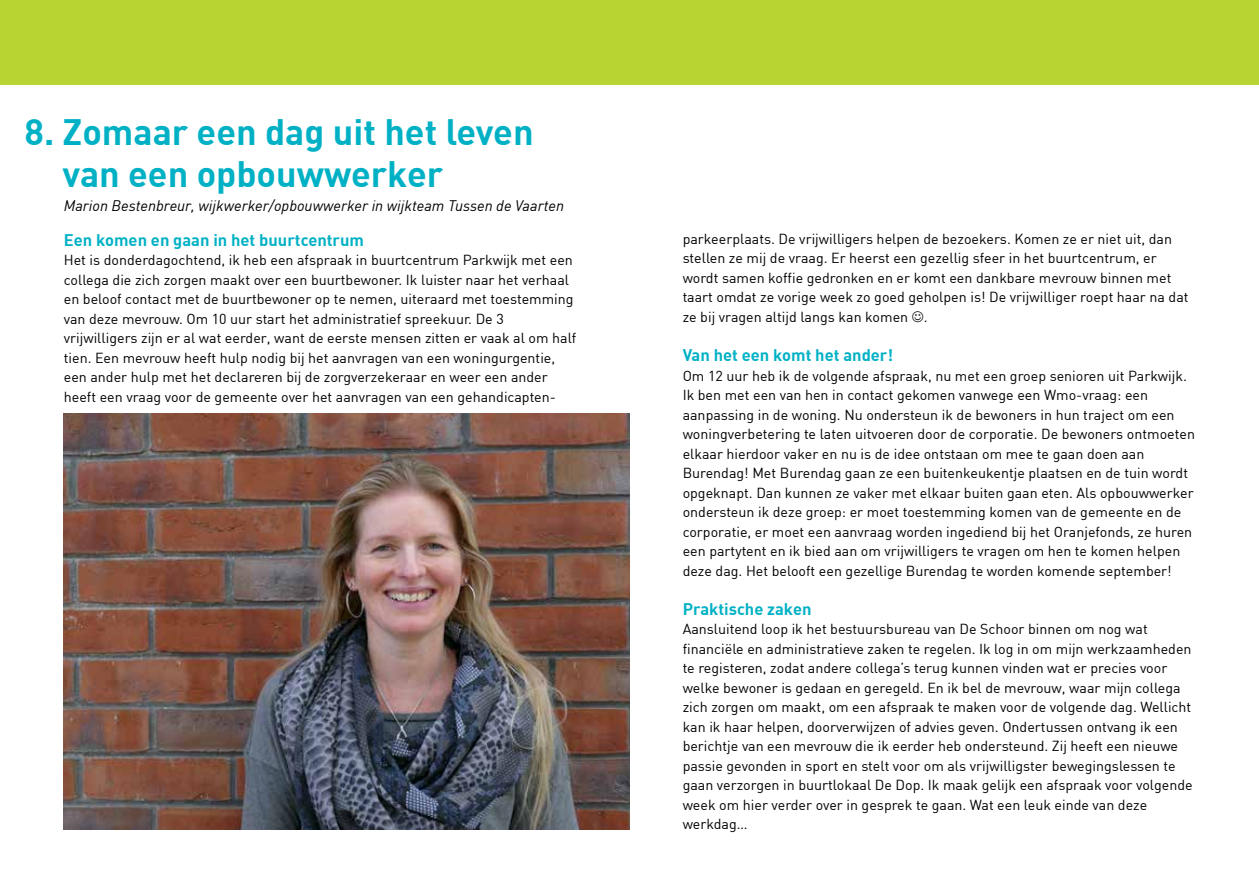
<style>
.page{position:relative;width:1259px;height:893px;background:#fff}
.page>*{position:absolute;margin:0;border:0;box-sizing:border-box;transform-origin:0 0}
.t1{font:700 36px/42px "DIN";color:#00b1c5}
.t2{font:700 16.5px "DIN";color:#00b1c5}
.t3{font:italic 15px "DIN";color:#000}
.t4{font:14.25px/19.5px "DIN";color:#000}
</style>
<div class="page">
<div style="left:0;top:0;width:1259px;height:85px;background:#b7d433"></div>
<img style="left:64px;top:414px;width:565px;height:415px">
<h1 class="t1" style="left:63px;top:109px;width:472px;text-indent:-38px">8. Zomaar een dag uit het leven van een opbouwwerker</h1>
<p class="t3" style="left:64px;top:196px;width:502px">Marion Bestenbreur, wijkwerker/opbouwwerker in wijkteam Tussen de Vaarten</p>
<p class="t2" style="left:64px;top:229px;width:302px">Een komen en gaan in het buurtcentrum</p>
<p class="t4" style="left:64px;top:250px;width:514px">Het is donderdagochtend, ik heb een afspraak in buurtcentrum Parkwijk met een collega die zich zorgen maakt over een buurtbewoner. Ik luister naar het verhaal en beloof contact met de buurtbewoner op te nemen, uiteraard met toestemming van deze mevrouw. Om 10 uur start het administratief spreekuur. De 3 vrijwilligers zijn er al wat eerder, want de eerste mensen zitten er vaak al om half tien. Een mevrouw heeft hulp nodig bij het aanvragen van een woningurgentie, een ander hulp met het declareren bij de zorgverzekeraar en weer een ander heeft een vraag voor de gemeente over het aanvragen van een gehandicapten-</p>
<p class="t4" style="left:682px;top:229px;width:507px">parkeerplaats. De vrijwilligers helpen de bezoekers. Komen ze er niet uit, dan stellen ze mij de vraag. Er heerst een gezellig sfeer in het buurtcentrum, er wordt samen koffie gedronken en er komt een dankbare mevrouw binnen met taart omdat ze vorige week zo goed geholpen is! De vrijwilliger roept haar na dat ze bij vragen altijd langs kan komen .</p>
<p class="t2" style="left:682px;top:344px;width:212px">Van het een komt het ander!</p>
<p class="t4" style="left:682px;top:365px;width:514px">Om 12 uur heb ik de volgende afspraak, nu met een groep senioren uit Parkwijk.<br>Ik ben met een van hen in contact gekomen vanwege een Wmo-vraag: een aanpassing in de woning. Nu ondersteun ik de bewoners in hun traject om een woningverbetering te laten uitvoeren door de corporatie. De bewoners ontmoeten elkaar hierdoor vaker en nu is de idee ontstaan om mee te gaan doen aan Burendag! Met Burendag gaan ze een buitenkeukentje plaatsen en de tuin wordt opgeknapt. Dan kunnen ze vaker met elkaar buiten gaan eten. Als opbouwwerker ondersteun ik deze groep: er moet toestemming komen van de gemeente en de corporatie, er moet een aanvraag worden ingediend bij het Oranjefonds, ze huren een partytent en ik bied aan om vrijwilligers te vragen om hen te komen helpen deze dag. Het belooft een gezellige Burendag te worden komende september!</p>
<p class="t2" style="left:682px;top:598px;width:130px">Praktische zaken</p>
<p class="t4" style="left:682px;top:619px;width:511px">Aansluitend loop ik het bestuursbureau van De Schoor binnen om nog wat financiële en administratieve zaken te regelen. Ik log in om mijn werkzaamheden te registeren, zodat andere collega’s terug kunnen vinden wat er precies voor welke bewoner is gedaan en geregeld. En ik bel de mevrouw, waar mijn collega zich zorgen om maakt, om een afspraak te maken voor de volgende dag. Wellicht kan ik haar helpen, doorverwijzen of advies geven. Ondertussen ontvang ik een berichtje van een mevrouw die ik eerder heb ondersteund. Zij heeft een nieuwe passie gevonden in sport en stelt voor om als vrijwilligster bewegingslessen te gaan verzorgen in buurtlokaal De Dop. Ik maak gelijk een afspraak voor volgende week om hier verder over in gesprek te gaan. Wat een leuk einde van deze werkdag…</p>
</div>
